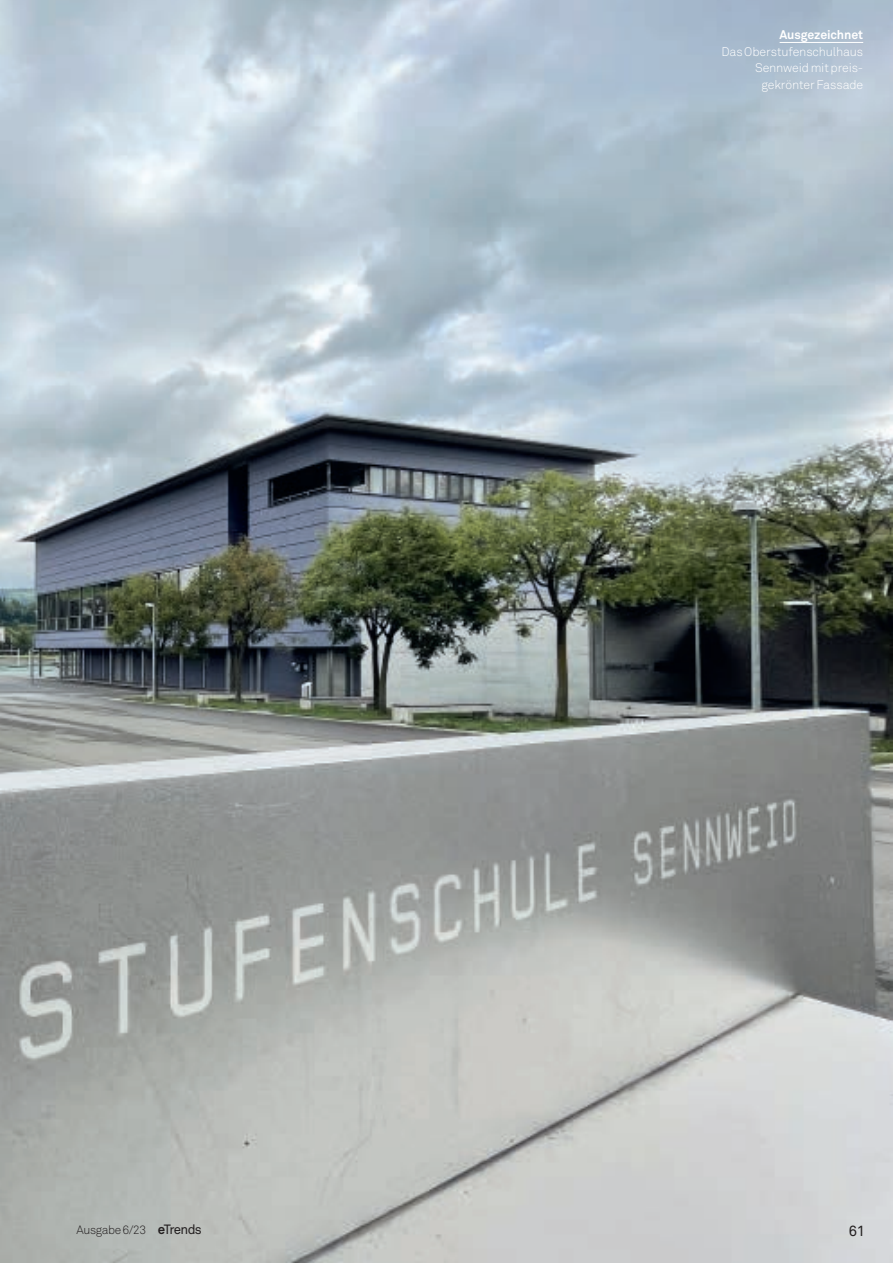
<style>
.page{position:relative;width:893px;height:1263px;background:#fff}
.page>*{position:absolute;margin:0;border:0;box-sizing:border-box;transform-origin:0 0}
.t1{font:14.7px "Akkurat Std";color:#231f20}
.t2{font:300 12.3px/16.5px "Akkurat Std";letter-spacing:-.015em;color:#fff;text-align:right}
.t3{font:700 12.3px "Akkurat Std";letter-spacing:-.01em;color:#fff}
.t4{font:300 12px "Akkurat Std";letter-spacing:-.035em;color:#231f20}
.s1{font-weight:700;font-size:13.35px}
.s2{font-weight:400;font-size:13.35px}
</style>
<div class="page">
<img style="left:0;top:0;width:893px;height:1263px">
<div style="left:702px;top:9px;width:183px;height:103px;background:linear-gradient(to right,#a4b8cb,#b9c7d6)"></div>
<hr style="left:780px;top:42px;width:83px;height:1px;background:#fff">
<p class="t3" style="left:780px;top:27px;width:85px">Ausgezeichnet</p>
<p class="t2" style="left:721px;top:44px;width:143px">Das Oberstufenschulhaus<br>Sennweid mit preis&shy;gekrönter Fassade</p>
<p class="t4" style="left:77px;top:1223px;width:127px">Ausgabe 6/23 <span class="s1">e</span><span class="s2">Trends</span></p>
<p class="t1" style="left:849px;top:1223px;width:18px">61</p>
</div>
